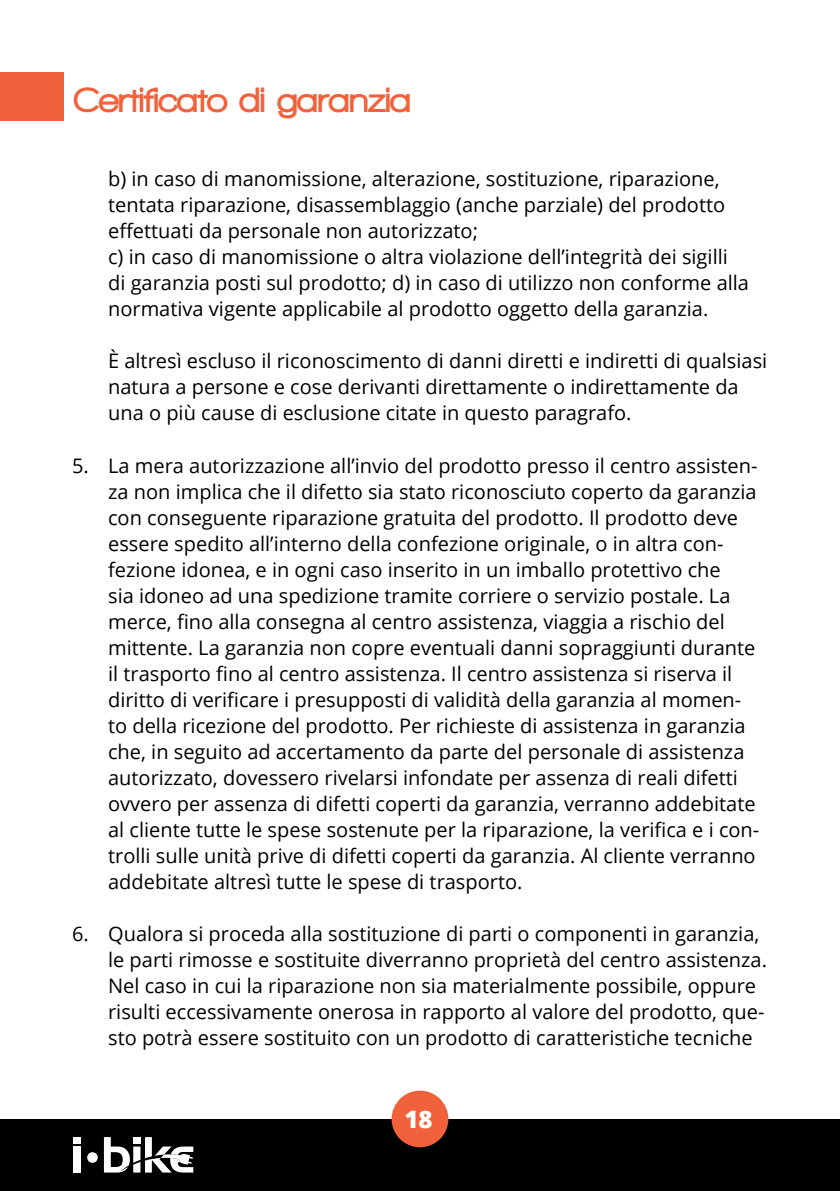
<style>
.page{position:relative;width:840px;height:1191px;background:#fff}
.page>*{position:absolute;margin:0;border:0;box-sizing:border-box;transform-origin:0 0}
.t1{font:900 36px "Walkway";color:#f1613c}
.t2{font:800 24px "Open Sans";color:#fff}
.t3{font:20px/26px "Open Sans";color:#000}
</style>
<div class="page">
<div style="left:0;top:1119px;width:839px;height:72px;background:#000"></div>
<div style="left:391px;top:1090px;width:57px;height:57px;background:#f1613c;border-radius:50%"></div>
<div style="left:0;top:72px;width:63px;height:48px;background:#f1613c"></div>
<svg style="left:87px;top:1152px;width:11px;height:11px"></svg>
<div style="left:74px;top:1137px;width:7px;height:6px;background:#fff"></div>
<div style="left:74px;top:1146px;width:7px;height:26px;background:#fff"></div>
<svg style="left:104px;top:1137px;width:89px;height:35px"></svg>
<h1 class="t1" style="left:73px;top:81px;width:338px">Certificato di garanzia</h1>
<p class="t3" style="left:108px;top:166px;width:642px">b) in caso di manomissione, alterazione, sostituzione, riparazione, tentata riparazione, disassemblaggio (anche parziale) del prodotto effettuati da personale non autorizzato;<br>c) in caso di manomissione o altra violazione dell’integrità dei sigilli di garanzia posti sul prodotto; d) in caso di utilizzo non conforme alla normativa vigente applicabile al prodotto oggetto della garanzia.</p>
<p class="t3" style="left:108px;top:348px;width:660px">È altresì escluso il riconoscimento di danni diretti e indiretti di qualsiasi natura a persone e cose derivanti direttamente o indirettamente da una o più cause di esclusione citate in questo paragrafo.</p>
<p class="t3" style="left:108px;top:452px;width:652px;text-indent:-36px">5. La mera autorizzazione all’invio del prodotto presso il centro assisten&shy;za non implica che il difetto sia stato riconosciuto coperto da garanzia con conseguente riparazione gratuita del prodotto. Il prodotto deve essere spedito all’interno della confezione originale, o in altra con&shy;fezione idonea, e in ogni caso inserito in un imballo protettivo che<br>sia idoneo ad una spedizione tramite corriere o servizio postale. La merce, fino alla consegna al centro assistenza, viaggia a rischio del mittente. La garanzia non copre eventuali danni sopraggiunti durante il trasporto fino al centro assistenza. Il centro assistenza si riserva il diritto di verificare i presupposti di validità della garanzia al momen&shy;to della ricezione del prodotto. Per richieste di assistenza in garanzia che, in seguito ad accertamento da parte del personale di assistenza autorizzato, dovessero rivelarsi infondate per assenza di reali difetti ovvero per assenza di difetti coperti da garanzia, verranno addebitate al cliente tutte le spese sostenute per la riparazione, la verifica e i con&shy;trolli sulle unità prive di difetti coperti da garanzia. Al cliente verranno addebitate altresì tutte le spese di trasporto.</p>
<p class="t3" style="left:108px;top:920px;width:660px;text-indent:-36px">6. Qualora si proceda alla sostituzione di parti o componenti in garanzia, le parti rimosse e sostituite diverranno proprietà del centro assistenza.<br>Nel caso in cui la riparazione non sia materialmente possibile, oppure risulti eccessivamente onerosa in rapporto al valore del prodotto, que&shy;sto potrà essere sostituito con un prodotto di caratteristiche tecniche</p>
<p class="t2" style="left:404px;top:1101px;width:30px">18</p>
</div>
